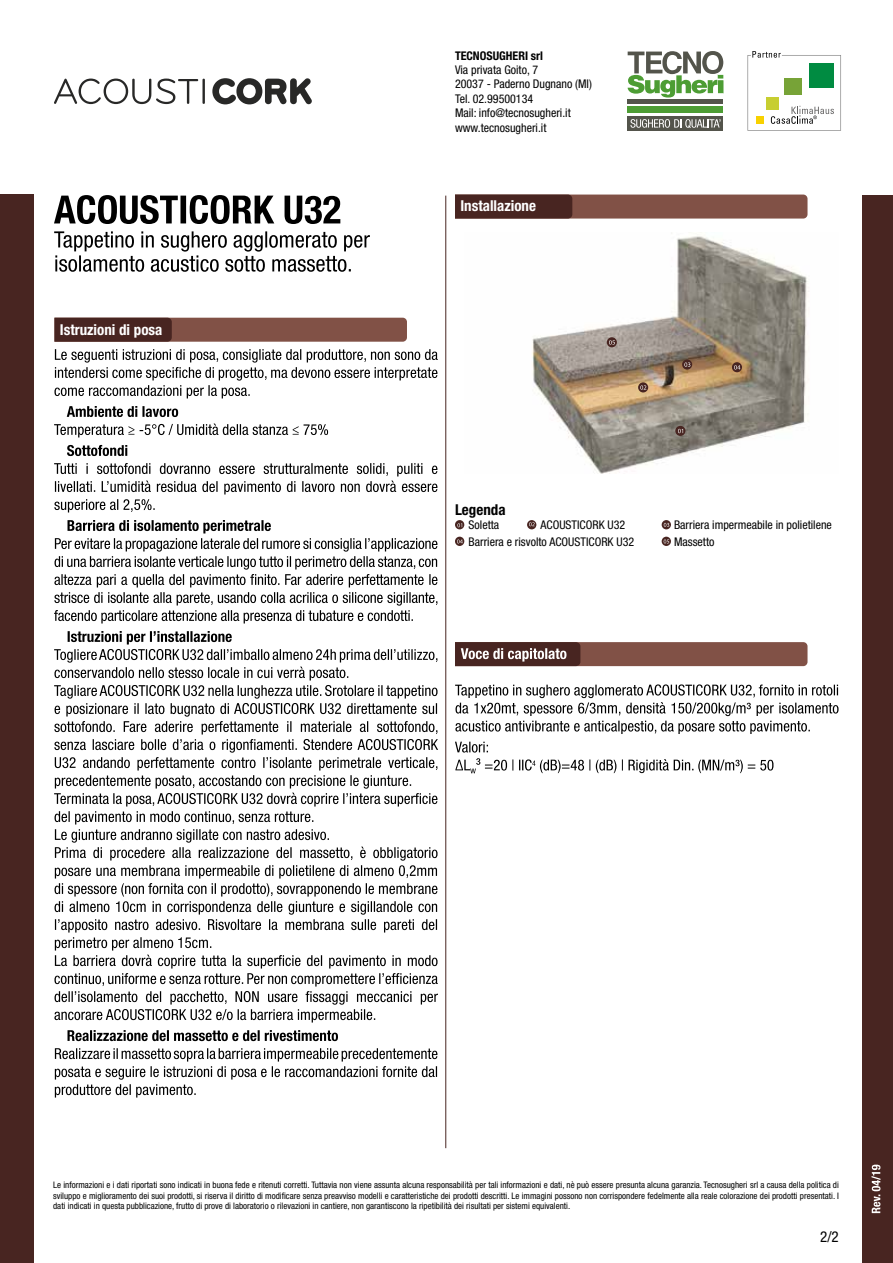
<style>
.page{position:relative;width:893px;height:1263px;background:#fff}
.page>*{position:absolute;margin:0;border:0;box-sizing:border-box;transform-origin:0 0}
.t1{font:700 condensed 15px "Helvetica Neue LT Std";color:#fff}
.t2{font:700 condensed 15px "Helvetica Neue LT Std";color:#000}
.t3{font:condensed 15px "Helvetica Neue LT Std";color:#000}
.t4{font:condensed 12px/14.4px "Helvetica Neue LT Std";color:#000}
.t5{font:700 condensed 12px "Helvetica Neue LT Std";color:#000}
.t6{font:condensed 9px/10.8px "Helvetica Neue LT Std";color:#000;text-align:justify}
</style>
<div class="page">
<svg style="left:747px;top:51px;width:94px;height:80px"></svg>
<div style="left:628px;top:99px;width:95px;height:5px;background:#53544b"></div>
<div style="left:628px;top:107px;width:95px;height:6px;background:#4d9d34"></div>
<div style="left:628px;top:116px;width:95px;height:15px;background:#53544b"></div>
<svg style="left:630px;top:119px;width:90px;height:9px"></svg>
<svg style="left:628px;top:51px;width:95px;height:47px"></svg>
<div style="left:0;top:195px;width:33px;height:1068px;background:#482521"></div>
<div style="left:862px;top:195px;width:31px;height:1068px;background:#482521"></div>
<svg style="left:54px;top:318px;width:353px;height:24px;background:#6f443b"></svg>
<svg style="left:54px;top:79px;width:151px;height:25px"></svg>
<svg style="left:212px;top:78px;width:100px;height:27px"></svg>
<hr style="left:445px;top:196px;width:1px;height:952px;background:#482521">
<svg style="left:455px;top:195px;width:352px;height:24px;background:#70453c"></svg>
<svg style="left:455px;top:642px;width:352px;height:24px;background:#784f47"></svg>
<svg style="left:455px;top:758px;width:318px;height:15px"></svg>
<svg style="left:455px;top:742px;width:33px;height:10px"></svg>
<svg style="left:455px;top:684px;width:383px;height:50px"></svg>
<img style="left:532px;top:233px;width:277px;height:241px">
<svg style="left:638px;top:382px;width:10px;height:10px"></svg>
<svg style="left:640px;top:385px;width:6px;height:5px"></svg>
<div style="left:607px;top:337px;width:10px;height:10px;background:#482521;border-radius:50%"></div>
<svg style="left:609px;top:340px;width:6px;height:5px"></svg>
<svg style="left:675px;top:426px;width:10px;height:10px"></svg>
<svg style="left:678px;top:429px;width:5px;height:4px"></svg>
<div style="left:682px;top:359px;width:10px;height:11px;background:#482521;border-radius:50%"></div>
<svg style="left:684px;top:362px;width:6px;height:5px"></svg>
<div style="left:732px;top:362px;width:10px;height:10px;background:#482521;border-radius:50%"></div>
<svg style="left:734px;top:365px;width:6px;height:5px"></svg>
<svg style="left:55px;top:1048px;width:382px;height:49px"></svg>
<svg style="left:68px;top:1030px;width:270px;height:11px"></svg>
<svg style="left:54px;top:631px;width:384px;height:391px"></svg>
<svg style="left:54px;top:520px;width:383px;height:103px"></svg>
<svg style="left:54px;top:463px;width:383px;height:49px"></svg>
<svg style="left:67px;top:445px;width:60px;height:11px"></svg>
<svg style="left:54px;top:424px;width:274px;height:13px"></svg>
<svg style="left:67px;top:406px;width:111px;height:11px"></svg>
<svg style="left:54px;top:349px;width:384px;height:49px"></svg>
<svg style="left:54px;top:231px;width:316px;height:41px"></svg>
<svg style="left:54px;top:195px;width:286px;height:29px"></svg>
<svg style="left:455px;top:520px;width:9px;height:9px"></svg>
<svg style="left:457px;top:523px;width:5px;height:4px"></svg>
<svg style="left:527px;top:520px;width:9px;height:9px"></svg>
<svg style="left:529px;top:522px;width:6px;height:4px"></svg>
<svg style="left:662px;top:520px;width:9px;height:9px"></svg>
<svg style="left:664px;top:523px;width:5px;height:4px"></svg>
<svg style="left:455px;top:537px;width:9px;height:9px"></svg>
<svg style="left:457px;top:539px;width:6px;height:4px"></svg>
<svg style="left:662px;top:537px;width:9px;height:9px"></svg>
<svg style="left:664px;top:539px;width:5px;height:4px"></svg>
<svg style="left:871px;top:1165px;width:9px;height:48px"></svg>
<h2 class="t5" style="left:455px;top:48px;width:90px">TECNOSUGHERI srl</h2>
<h2 class="t4" style="left:455px;top:62px;width:138px">Via privata Goito, 7<br>20037 - Paderno Dugnano (MI)<br>Tel. 02.99500134<br>Mail: info@tecnosugheri.it www.tecnosugheri.it</h2>
<h1 class="t1" style="left:60px;top:320px;width:104px">Istruzioni di posa</h1>
<h1 class="t1" style="left:460px;top:197px;width:77px">Installazione</h1>
<h1 class="t2" style="left:455px;top:500px;width:52px">Legenda</h1>
<h2 class="t4" style="left:469px;top:517px;width:32px">Soletta</h2>
<h2 class="t4" style="left:540px;top:517px;width:86px">ACOUSTICORK U32</h2>
<h2 class="t4" style="left:674px;top:517px;width:159px">Barriera impermeabile in polietilene</h2>
<h2 class="t4" style="left:469px;top:534px;width:167px">Barriera e risvolto ACOUSTICORK U32</h2>
<h2 class="t4" style="left:674px;top:534px;width:42px">Massetto</h2>
<p class="t6" style="left:53px;top:1179px;width:787px">Le informazioni e i dati riportati sono indicati in buona fede e ritenuti corretti. Tuttavia non viene assunta alcuna responsabilità per tali informazioni e dati, nè può essere presunta alcuna garanzia. Tecnosugheri srl a causa della politica di sviluppo e miglioramento dei suoi prodotti, si riserva il diritto di modificare senza preavviso modelli e caratteristiche dei prodotti descritti. Le immagini possono non corrispondere fedelmente alla reale colorazione dei prodotti presentati. I dati indicati in questa pubblicazione, frutto di prove di laboratorio o rilevazioni in cantiere, non garantiscono la ripetibilità dei risultati per sistemi equivalenti.</p>
<h1 class="t3" style="left:820px;top:1228px;width:20px">2/2</h1>
</div>
